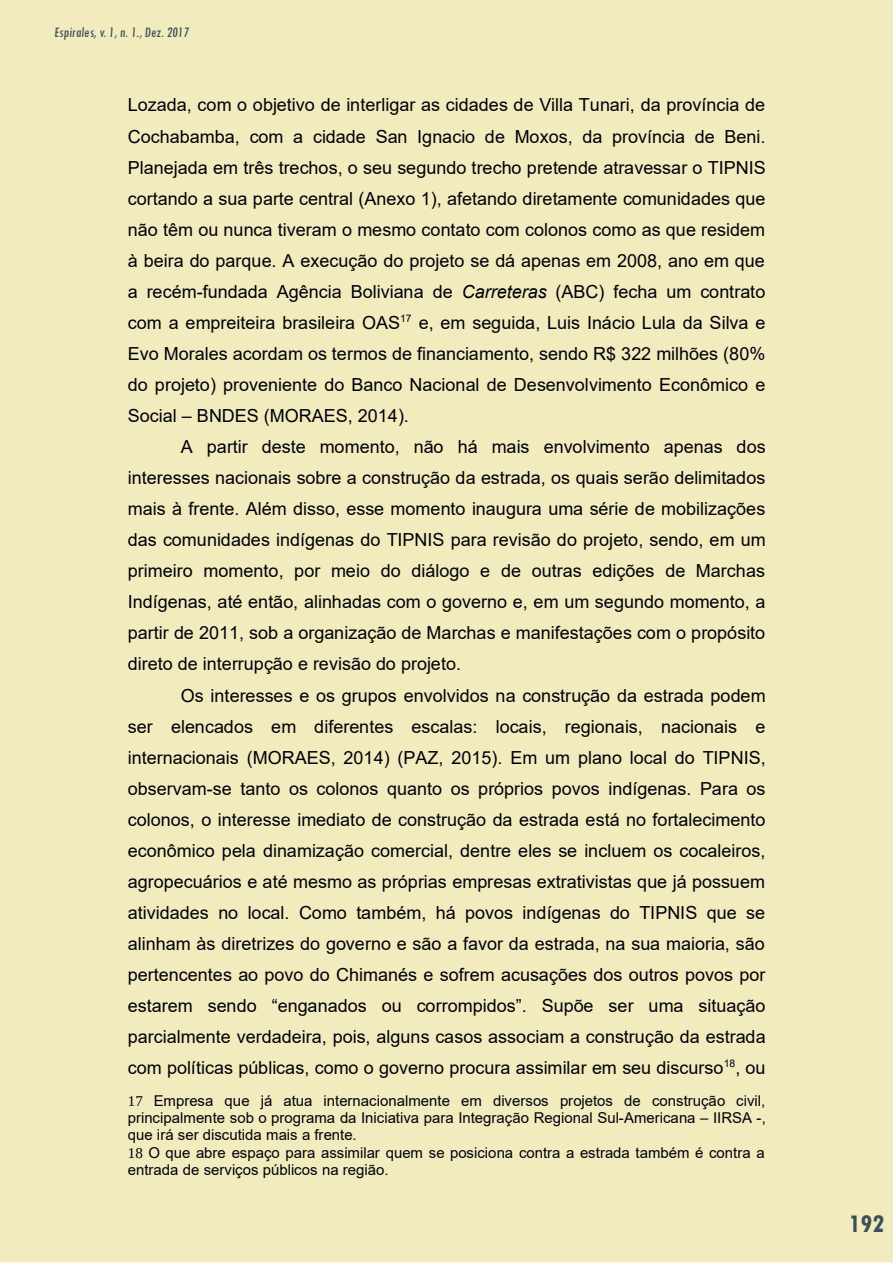
<style>
.page{position:relative;width:893px;height:1263px;background:#fff}
.page>*{position:absolute;margin:0;border:0;box-sizing:border-box;transform-origin:0 0}
.t1{font:700 condensed 27px "Tw Cen";color:#3b505a}
.t2{font:18px/31px "Arial";color:#00000a;text-align:justify}
.t3{font:15px/17.2px "Arial";color:#00000a}
.t4{font:condensed 15px "Tw Cen";color:#3b505a}
.s1{font-family:"Liberation Serif"}
</style>
<div class="page">
<div style="left:0;top:0;width:893px;height:1262px;background:#f2ebbe"></div>
<p class="t4" style="left:54px;top:24px;width:138px">Espirales, v. 1, n. 1., Dez. 2017</p>
<p class="t2" style="left:128px;top:89px;width:639px">Lozada, com o objetivo de interligar as cidades de Villa Tunari, da província de Cochabamba, com a cidade San Ignacio de Moxos, da província de Beni.<br>Planejada em três trechos, o seu segundo trecho pretende atravessar o TIPNIS cortando a sua parte central (Anexo 1), afetando diretamente comunidades que não têm ou nunca tiveram o mesmo contato com colonos como as que residem à beira do parque. A execução do projeto se dá apenas em 2008, ano em que a recém-fundada Agência Boliviana de Carreteras (ABC) fecha um contrato com a empreiteira brasileira OAS<sup>17</sup> e, em seguida, Luis Inácio Lula da Silva e Evo Morales acordam os termos de financiamento, sendo R$ 322 milhões (80% do projeto) proveniente do Banco Nacional de Desenvolvimento Econômico e Social – BNDES (MORAES, 2014).</p>
<p class="t2" style="left:128px;top:431px;width:639px;text-indent:53px">A partir deste momento, não há mais envolvimento apenas dos interesses nacionais sobre a construção da estrada, os quais serão delimitados mais à frente. Além disso, esse momento inaugura uma série de mobilizações das comunidades indígenas do TIPNIS para revisão do projeto, sendo, em um primeiro momento, por meio do diálogo e de outras edições de Marchas Indígenas, até então, alinhadas com o governo e, em um segundo momento, a partir de 2011, sob a organização de Marchas e manifestações com o propósito direto de interrupção e revisão do projeto.</p>
<p class="t2" style="left:128px;top:680px;width:639px;text-indent:53px">Os interesses e os grupos envolvidos na construção da estrada podem ser elencados em diferentes escalas: locais, regionais, nacionais e internacionais (MORAES, 2014) (PAZ, 2015). Em um plano local do TIPNIS, observam-se tanto os colonos quanto os próprios povos indígenas. Para os colonos, o interesse imediato de construção da estrada está no fortalecimento econômico pela dinamização comercial, dentre eles se incluem os cocaleiros, agropecuários e até mesmo as próprias empresas extrativistas que já possuem atividades no local. Como também, há povos indígenas do TIPNIS que se alinham às diretrizes do governo e são a favor da estrada, na sua maioria, são pertencentes ao povo do Chimanés e sofrem acusações dos outros povos por estarem sendo “enganados ou corrompidos”. Supõe ser uma situação parcialmente verdadeira, pois, alguns casos associam a construção da estrada com políticas públicas, como o governo procura assimilar em seu discurso<sup>18</sup>, ou</p>
<p class="t3" style="left:128px;top:1092px;width:639px"><span class="s1">17</span> Empresa que já atua internacionalmente em diversos projetos de construção civil, principalmente sob o programa da Iniciativa para Integração Regional Sul-Americana – IIRSA -, que irá ser discutida mais a frente.<br><span class="s1">18</span> O que abre espaço para assimilar quem se posiciona contra a estrada também é contra a entrada de serviços públicos na região.</p>
<h1 class="t1" style="left:849px;top:1207px;width:37px">192</h1>
</div>
